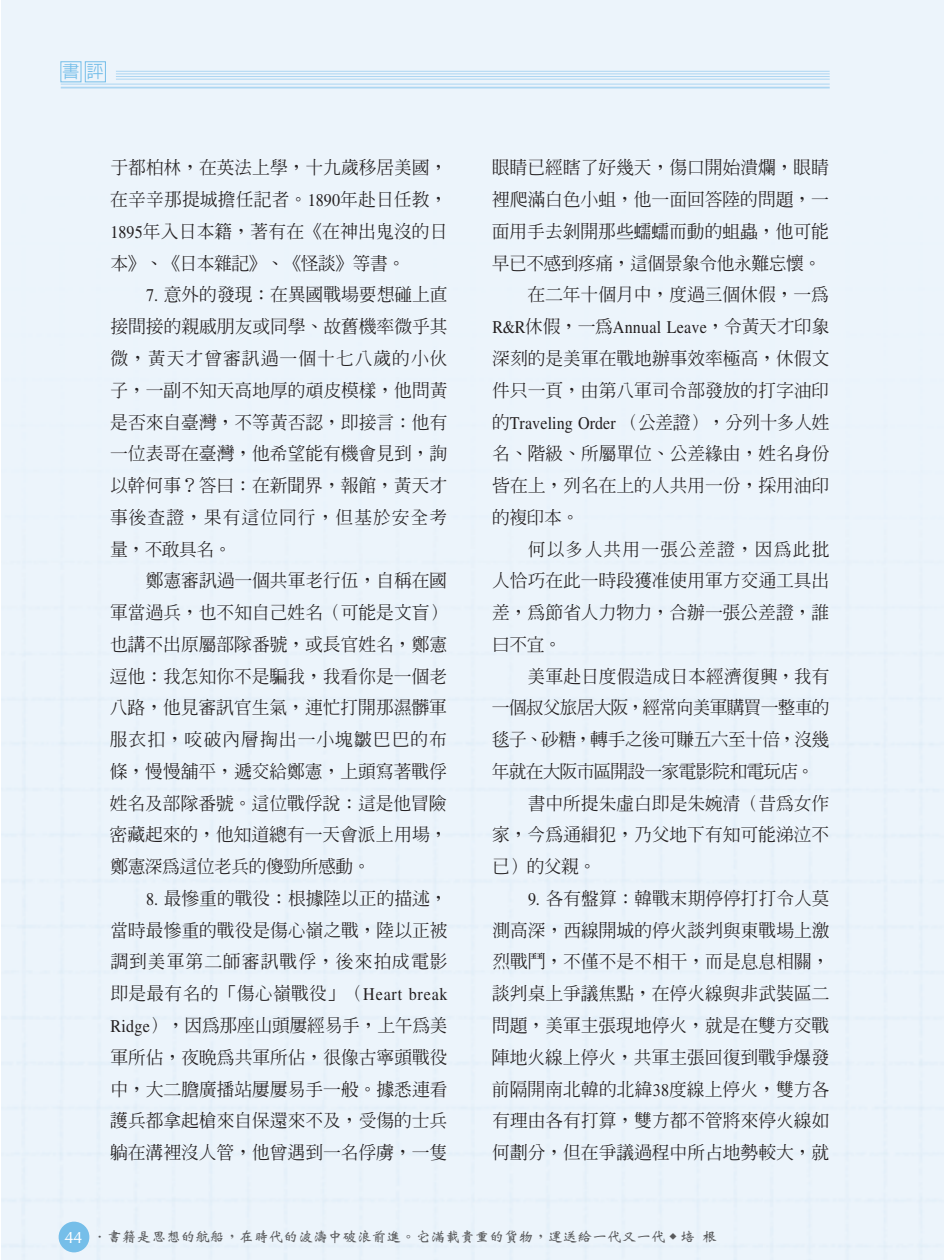
<style>
.page{position:relative;width:945px;height:1260px;background:#fff}
.page>*{position:absolute;margin:0;border:0;box-sizing:border-box;transform-origin:0 0}
.t1{font:17.85px/31.7px "AR Ming B5 Medium E Ten B5 H";letter-spacing:-.005em;color:#231f20;text-align:justify}
.t2{font:17.85px "Times";letter-spacing:.005em;color:#231f20;scale:.9 1}
.t3{font:17.85px "AR Ming B5 Medium E Ten B5 H";letter-spacing:-.05em;color:#231f20}
.t4{font:17.85px "AR Ming B5 Medium E Ten B5 H";letter-spacing:-.035em;color:#231f20}
.t5{font:17.85px "AR Ming B5 Medium E Ten B5 H";letter-spacing:-.03em;color:#231f20}
.t6{font:17.5px "AR Hei B5 Medium E Ten B5 H";color:#75bee9}
.t7{font:14px "AR Wei Bei B5 Bold E Ten B5 H";color:#58595b;scale:1.05 1}
.s1{font-family:"Times"}
.s2{font-family:"AR Ming B5 Medium E Ten B5 H"}
.s3{font-family:"CG Omega";font-size:16.62px;color:#fff}
</style>
<div class="page">
<div style="left:1px;top:0;width:943px;height:1260px;background:#ecf4fb"></div>
<svg style="left:60px;top:61px;width:46px;height:21px"></svg>
<hr style="left:61px;top:87px;width:769px;height:1px;background:#acd6f2">
<hr style="left:61px;top:84px;width:769px;height:1px;background:#acd6f2">
<hr style="left:116px;top:79px;width:714px;height:1px;background:#acd6f2">
<hr style="left:116px;top:76px;width:714px;height:1px;background:#acd6f2">
<hr style="left:116px;top:74px;width:714px;height:1px;background:#acd6f2">
<hr style="left:116px;top:71px;width:714px;height:1px;background:#acd6f2">
<p class="t6" style="left:62px;top:65px;width:43px">書評</p>
<p class="t1" style="left:110px;top:154px;width:339px">于都柏林，在英法上學，十九歲移居美國，在辛辛那提城擔任記者。<span class="s1">1890</span>年赴日任教，<span class="s1">1895</span>年入日本籍，著有在《在神出鬼沒的日本》、《日本雜記》、《怪談》等書。</p>
<p class="t1" style="left:110px;top:281px;width:339px;text-indent:36px"><span class="s1">7.</span> 意外的發現：在異國戰場要想碰上直接間接的親戚朋友或同學、故舊機率微乎其微，黃天才曾審訊過一個十七八歲的小伙子，一副不知天高地厚的頑皮模樣，他問黃是否來自臺灣，不等黃否認，即接言：他有一位表哥在臺灣，他希望能有機會見到，詢以幹何事？答曰：在新聞界，報館，黃天才事後查證，果有這位同行，但基於安全考量，不敢具名。</p>
<p class="t1" style="left:110px;top:567px;width:340px;text-indent:36px">鄭憲審訊過一個共軍老行伍，自稱在國軍當過兵，也不知自己姓名（可能是文盲）也講不出原屬部隊番號，或長官姓名，鄭憲逗他：我怎知你不是騙我，我看你是一個老八路，他見審訊官生氣，連忙打開那濕髒軍服衣扣，咬破內層掏出一小塊皺巴巴的布條，慢慢舖平，遞交給鄭憲，上頭寫著戰俘姓名及部隊番號。這位戰俘說：這是他冒險密藏起來的，他知道總有一天會派上用場，鄭憲深為這位老兵的傻勁所感動。</p>
<p class="t1" style="left:110px;top:885px;width:339px;text-indent:36px"><span class="s1">8.</span> 最慘重的戰役：根據陸以正的描述，當時最慘重的戰役是傷心嶺之戰，陸以正被調到美軍第二師審訊戰俘，後來拍成電影即是最有名的「傷心嶺戰役」（<span class="s1">Heart break Ridge</span>），因為那座山頭屢經易手，上午為美軍所佔，夜晚為共軍所佔，很像古寧頭戰役中，大二膽廣播站屢屢易手一般。據悉連看護兵都拿起槍來自保還來不及，受傷的士兵躺在溝裡沒人管，他曾遇到一名俘虜，一隻</p>
<p class="t1" style="left:492px;top:154px;width:339px">眼睛已經瞎了好幾天，傷口開始潰爛，眼睛</p>
<p class="t1" style="left:492px;top:186px;width:339px">裡爬滿白色小蛆，他一面回答陸的問題，一</p>
<p class="t1" style="left:492px;top:218px;width:339px">面用手去剝開那些蠕蠕而動的蛆蟲，他可能</p>
<p class="t5" style="left:492px;top:256px;width:331px">早已不感到疼痛，這個景象令他永難忘懷。</p>
<p class="t1" style="left:527px;top:281px;width:303px">在二年十個月中，度過三個休假，一為</p>
<p class="t2" style="left:492px;top:321px;width:376px">R&amp;R<span class="s2">休假，一為</span>Annual Leave<span class="s2">，令黃天才印象</span></p>
<p class="t1" style="left:492px;top:345px;width:339px">深刻的是美軍在戰地辦事效率極高，休假文件只一頁，由第八軍司令部發放的打字油印</p>
<p class="t2" style="left:492px;top:416px;width:377px"><span class="s2">的</span>Traveling Order <span class="s2">（公差證），分列十多人姓</span></p>
<p class="t1" style="left:492px;top:440px;width:339px">名、階級、所屬單位、公差緣由，姓名身份皆在上，列名在上的人共用一份，採用油印的複印本。</p>
<p class="t1" style="left:492px;top:535px;width:339px;text-indent:36px">何以多人共用一張公差證，因為此批人恰巧在此一時段獲准使用軍方交通工具出差，為節省人力物力，合辦一張公差證，誰曰不宜。</p>
<p class="t1" style="left:528px;top:662px;width:303px">美軍赴日度假造成日本經濟復興，我有</p>
<p class="t3" style="left:492px;top:701px;width:339px">一個叔父旅居大阪，經常向美軍購買一整車的</p>
<p class="t4" style="left:492px;top:733px;width:339px">毯子、砂糖，轉手之後可賺五六至十倍，沒幾</p>
<p class="t3" style="left:492px;top:764px;width:324px">年就在大阪市區開設一家電影院和電玩店。</p>
<p class="t1" style="left:528px;top:789px;width:303px">書中所提朱虛白即是朱婉清（昔為女作</p>
<p class="t1" style="left:492px;top:821px;width:339px">家，今為通緝犯，乃父地下有知可能涕泣不</p>
<p class="t1" style="left:492px;top:853px;width:106px">已）的父親。</p>
<p class="t1" style="left:492px;top:885px;width:339px;text-indent:36px"><span class="s1">9.</span> 各有盤算：韓戰末期停停打打令人莫測高深，西線開城的停火談判與東戰場上激烈戰鬥，不僅不是不相干，而是息息相關，談判桌上爭議焦點，在停火線與非武裝區二問題，美軍主張現地停火，就是在雙方交戰陣地火線上停火，共軍主張回復到戰爭爆發前隔開南北韓的北緯<span class="s1">38</span>度線上停火，雙方各有理由各有打算，雙方都不管將來停火線如何劃分，但在爭議過程中所占地勢較大，就</p>
<p class="t7" style="left:64px;top:1231px;width:623px"><span class="s3">44</span> ．書籍是思想的航船，在時代的波濤中破浪前進。它滿載貴重的貨物，運送給一代又一代 <sup>◆</sup> 培 根</p>
</div>
